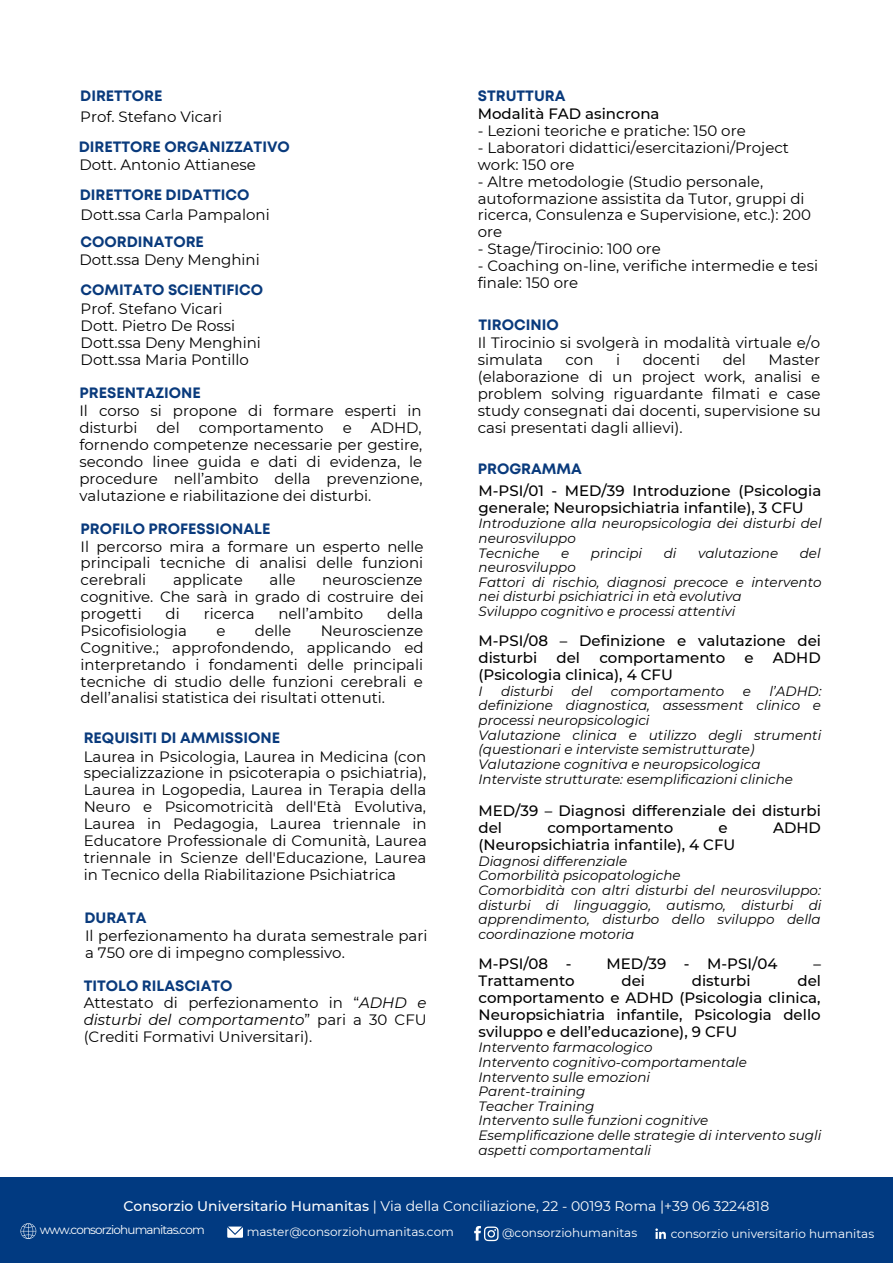
<style>
.page{position:relative;width:893px;height:1264px;background:#fff}
.page>*{position:absolute;margin:0;border:0;box-sizing:border-box;transform-origin:0 0}
.t1{font:15px/16.8px "Montserrat";color:#000;text-align:justify}
.t2{font:500 15px/16.8px "Montserrat";color:#000}
.t3{font:700 15px "Mont";color:#093a7c}
.t4{font:13.95px "Montserrat";color:#fff}
.t5{font:italic 13.5px/14.5px "Montserrat";color:#000}
.t6{font:12px "Montserrat";color:#fff}
.t7{font:12px "Montserrat";letter-spacing:-.07em;color:#fff}
.s1{font-style:italic}
.s2{font-weight:500}
</style>
<div class="page">
<div style="left:0;top:1177px;width:892px;height:85px;background:#013a81"></div>
<svg style="left:21px;top:1223px;width:15px;height:15px"></svg>
<svg style="left:653px;top:1226px;width:15px;height:14px"></svg>
<svg style="left:655px;top:1228px;width:10px;height:10px"></svg>
<svg style="left:227px;top:1226px;width:16px;height:11px"></svg>
<svg style="left:474px;top:1226px;width:24px;height:15px"></svg>
<p class="t3" style="left:80px;top:90px;width:84px">DIRETTORE</p>
<p class="t3" style="left:477px;top:90px;width:89px">STRUTTURA</p>
<p class="t1" style="left:80px;top:109px;width:143px">Prof. Stefano Vicari</p>
<p class="t2" style="left:477px;top:105px;width:183px">Modalità FAD asincrona</p>
<p class="t1" style="left:477px;top:122px;width:269px">- Lezioni teoriche e pratiche: 150 ore</p>
<p class="t1" style="left:477px;top:139px;width:313px">- Laboratori didattici/esercitazioni/Project work: 150 ore</p>
<p class="t1" style="left:477px;top:173px;width:335px;text-align:left">- Altre metodologie (Studio personale, autoformazione assistita da Tutor, gruppi di ricerca, Consulenza e Supervisione, etc.): 200 ore</p>
<p class="t1" style="left:477px;top:240px;width:184px">- Stage/Tirocinio: 100 ore</p>
<p class="t1" style="left:477px;top:257px;width:342px">- Coaching on-line, verifiche intermedie e tesi finale: 150 ore</p>
<p class="t3" style="left:79px;top:141px;width:213px">DIRETTORE ORGANIZZATIVO</p>
<p class="t1" style="left:79px;top:156px;width:178px">Dott. Antonio Attianese</p>
<p class="t3" style="left:80px;top:189px;width:171px">DIRETTORE DIDATTICO</p>
<p class="t1" style="left:81px;top:206px;width:191px">Dott.ssa Carla Pampaloni</p>
<p class="t3" style="left:81px;top:236px;width:125px">COORDINATORE</p>
<p class="t1" style="left:79px;top:251px;width:182px">Dott.ssa Deny Menghini</p>
<p class="t3" style="left:81px;top:284px;width:184px">COMITATO SCIENTIFICO</p>
<p class="t1" style="left:81px;top:300px;width:143px">Prof. Stefano Vicari</p>
<p class="t1" style="left:81px;top:317px;width:156px">Dott. Pietro De Rossi</p>
<p class="t1" style="left:81px;top:334px;width:182px">Dott.ssa Deny Menghini</p>
<p class="t1" style="left:81px;top:351px;width:170px">Dott.ssa Maria Pontillo</p>
<p class="t3" style="left:79px;top:387px;width:123px">PRESENTAZIONE</p>
<p class="t1" style="left:79px;top:402px;width:344px">Il corso si propone di formare esperti in disturbi</p>
<p class="t1" style="left:156px;top:419px;width:25px">del</p>
<p class="t1" style="left:199px;top:419px;width:126px">comportamento</p>
<p class="t1" style="left:343px;top:419px;width:11px">e</p>
<p class="t1" style="left:79px;top:419px;width:344px;text-indent:291px">ADHD, fornendo competenze necessarie per gestire, secondo linee guida e dati di evidenza, le procedure nell’ambito della prevenzione, valutazione e riabilitazione dei disturbi.</p>
<p class="t3" style="left:81px;top:523px;width:191px">PROFILO PROFESSIONALE</p>
<p class="t1" style="left:81px;top:538px;width:344px">Il percorso mira a formare un esperto nelle principali tecniche di analisi delle funzioni cerebrali</p>
<p class="t1" style="left:81px;top:571px;width:344px;text-indent:242px">neuroscienze cognitive. Che sarà in grado di costruire dei progetti</p>
<p class="t1" style="left:173px;top:571px;width:71px">applicate</p>
<p class="t1" style="left:269px;top:571px;width:27px">alle</p>
<p class="t1" style="left:166px;top:605px;width:16px">di</p>
<p class="t1" style="left:204px;top:605px;width:52px">ricerca</p>
<p class="t1" style="left:278px;top:605px;width:86px">nell’ambito</p>
<p class="t1" style="left:387px;top:605px;width:38px">della</p>
<p class="t1" style="left:81px;top:622px;width:108px">Psicofisiologia</p>
<p class="t1" style="left:216px;top:622px;width:11px">e</p>
<p class="t1" style="left:255px;top:622px;width:38px">delle</p>
<p class="t1" style="left:81px;top:622px;width:344px;text-indent:240px">Neuroscienze Cognitive.; approfondendo, applicando ed interpretando i fondamenti delle principali tecniche di studio delle funzioni cerebrali e dell’analisi statistica dei risultati ottenuti.</p>
<p class="t3" style="left:84px;top:732px;width:198px">REQUISITI DI AMMISSIONE</p>
<p class="t1" style="left:84px;top:747px;width:344px">Laurea in Psicologia, Laurea in Medicina (con specializzazione in psicoterapia o psichiatria), Laurea in Logopedia, Laurea in Terapia della Neuro e Psicomotricità dell'Età Evolutiva, Laurea in Pedagogia, Laurea triennale in Educatore Professionale di Comunità, Laurea triennale in Scienze dell'Educazione, Laurea in Tecnico della Riabilitazione Psichiatrica</p>
<p class="t3" style="left:84px;top:912px;width:64px">DURATA</p>
<p class="t1" style="left:85px;top:927px;width:344px">Il perfezionamento ha durata semestrale pari a 750 ore di impegno complessivo.</p>
<p class="t3" style="left:84px;top:979px;width:150px">TITOLO RILASCIATO</p>
<p class="t1" style="left:84px;top:994px;width:344px">Attestato di perfezionamento in “<span class="s1">ADHD e disturbi del comportamento</span>” pari a 30 CFU (Crediti Formativi Universitari).</p>
<p class="t3" style="left:478px;top:319px;width:82px">TIROCINIO</p>
<p class="t1" style="left:477px;top:334px;width:344px">Il Tirocinio si svolgerà in modalità virtuale e/o simulata</p>
<p class="t1" style="left:565px;top:351px;width:29px">con</p>
<p class="t1" style="left:616px;top:351px;width:6px">i</p>
<p class="t1" style="left:642px;top:351px;width:59px">docenti</p>
<p class="t1" style="left:722px;top:351px;width:25px">del</p>
<p class="t1" style="left:477px;top:351px;width:344px;text-indent:291px">Master (elaborazione di un project work, analisi e problem solving riguardante filmati e case study consegnati dai docenti, supervisione su casi presentati dagli allievi).</p>
<p class="t3" style="left:477px;top:463px;width:106px">PROGRAMMA</p>
<p class="t2" style="left:478px;top:482px;width:344px">M-PSI/01 - MED/39 Introduzione (Psicologia generale; Neuropsichiatria infantile), 3 CFU</p>
<p class="t5" style="left:478px;top:516px;width:344px">Introduzione alla neuropsicologia dei disturbi del neurosviluppo</p>
<p class="t5" style="left:478px;top:545px;width:63px">Tecniche</p>
<p class="t5" style="left:561px;top:545px;width:10px">e</p>
<p class="t5" style="left:591px;top:545px;width:53px">principi</p>
<p class="t5" style="left:663px;top:545px;width:14px">di</p>
<p class="t5" style="left:698px;top:545px;width:82px">valutazione</p>
<p class="t5" style="left:799px;top:545px;width:22px">del</p>
<p class="t5" style="left:478px;top:560px;width:99px">neurosviluppo</p>
<p class="t5" style="left:478px;top:574px;width:344px">Fattori di rischio, diagnosi precoce e intervento nei disturbi psichiatrici in età evolutiva</p>
<p class="t5" style="left:478px;top:604px;width:258px">Sviluppo cognitivo e processi attentivi</p>
<p class="t2" style="left:478px;top:632px;width:344px">M-PSI/08 – Definizione e valutazione dei disturbi</p>
<p class="t2" style="left:556px;top:649px;width:25px">del</p>
<p class="t2" style="left:599px;top:649px;width:127px">comportamento</p>
<p class="t2" style="left:744px;top:649px;width:11px">e</p>
<p class="t2" style="left:772px;top:649px;width:49px">ADHD</p>
<p class="t2" style="left:478px;top:666px;width:196px">(Psicologia clinica), 4 CFU</p>
<p class="t5" style="left:478px;top:683px;width:6px">I</p>
<p class="t5" style="left:501px;top:683px;width:54px">disturbi</p>
<p class="t5" style="left:571px;top:683px;width:22px">del</p>
<p class="t5" style="left:610px;top:683px;width:115px">comportamento</p>
<p class="t5" style="left:742px;top:683px;width:10px">e</p>
<p class="t5" style="left:478px;top:683px;width:344px;text-align:justify;text-indent:291px">l’ADHD: definizione diagnostica, assessment clinico e processi neuropsicologici</p>
<p class="t5" style="left:478px;top:727px;width:344px">Valutazione clinica e utilizzo degli strumenti (questionari e interviste semistrutturate)</p>
<p class="t5" style="left:478px;top:756px;width:283px">Valutazione cognitiva e neuropsicologica</p>
<p class="t5" style="left:478px;top:771px;width:316px">Interviste strutturate: esemplificazioni cliniche</p>
<p class="t2" style="left:478px;top:802px;width:344px">MED/39 – Diagnosi differenziale dei disturbi del</p>
<p class="t2" style="left:547px;top:819px;width:127px">comportamento</p>
<p class="t2" style="left:718px;top:819px;width:11px">e</p>
<p class="t2" style="left:773px;top:819px;width:49px">ADHD</p>
<p class="t2" style="left:478px;top:836px;width:258px">(Neuropsichiatria infantile), 4 CFU</p>
<p class="t5" style="left:478px;top:853px;width:150px">Diagnosi differenziale</p>
<p class="t5" style="left:478px;top:868px;width:204px">Comorbilità psicopatologiche</p>
<p class="t5" style="left:478px;top:882px;width:344px;text-align:justify">Comorbidità con altri disturbi del neurosviluppo: disturbi di linguaggio, autismo, disturbi di apprendimento, disturbo dello sviluppo della coordinazione motoria</p>
<p class="t2" style="left:478px;top:955px;width:94px">M-PSI/08 -</p>
<p class="t2" style="left:606px;top:955px;width:172px">MED/39 - M-PSI/04</p>
<p class="t2" style="left:813px;top:955px;width:9px">–</p>
<p class="t2" style="left:478px;top:972px;width:98px">Trattamento</p>
<p class="t2" style="left:621px;top:972px;width:25px">dei</p>
<p class="t2" style="left:691px;top:972px;width:60px">disturbi</p>
<p class="t2" style="left:478px;top:972px;width:344px;text-align:justify;text-indent:319px">del comportamento e ADHD (Psicologia clinica, Neuropsichiatria infantile, Psicologia dello sviluppo e dell’educazione), 9 CFU</p>
<p class="t5" style="left:478px;top:1040px;width:175px">Intervento farmacologico</p>
<p class="t5" style="left:478px;top:1054px;width:270px">Intervento cognitivo-comportamentale</p>
<p class="t5" style="left:478px;top:1069px;width:173px">Intervento sulle emozioni</p>
<p class="t5" style="left:478px;top:1084px;width:108px">Parent-training</p>
<p class="t5" style="left:478px;top:1098px;width:117px">Teacher Training</p>
<p class="t5" style="left:478px;top:1113px;width:231px">Intervento sulle funzioni cognitive</p>
<p class="t5" style="left:478px;top:1127px;width:344px">Esemplificazione delle strategie di intervento sugli aspetti comportamentali</p>
<p class="t4" style="left:123px;top:1197px;width:647px"><span class="s2">Consorzio Universitario Humanitas</span> | Via della Conciliazione, 22 - 00193 Roma |+39 06 3224818</p>
<p class="t7" style="left:40px;top:1222px;width:166px">www.consorziohumanitas.com</p>
<p class="t6" style="left:247px;top:1224px;width:209px">master@consorziohumanitas.com</p>
<p class="t6" style="left:502px;top:1225px;width:136px">@consorziohumanitas</p>
<p class="t6" style="left:670px;top:1225px;width:205px">consorzio universitario humanitas</p>
</div>
